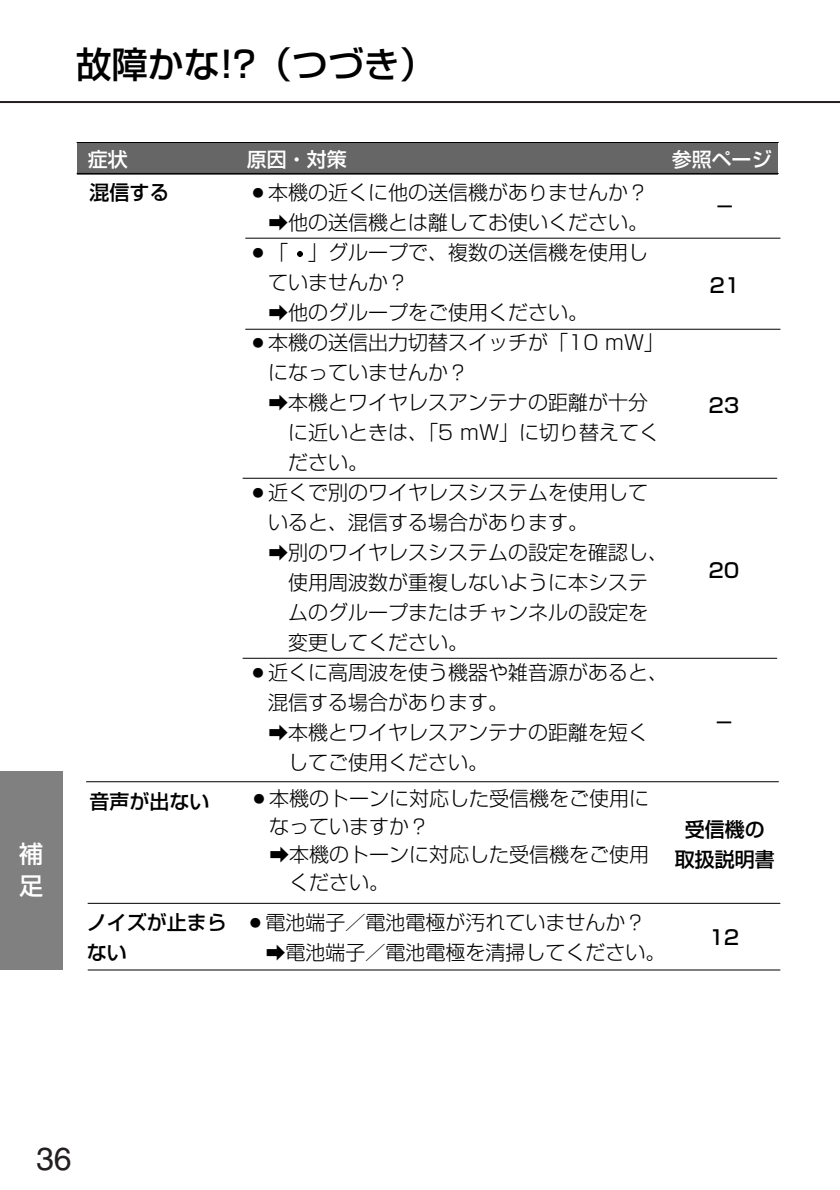
<style>
.page{position:relative;width:840px;height:1190px;background:#fff}
.page>*{position:absolute;margin:0;border:0;box-sizing:border-box;transform-origin:0 0}
.t1{font:500 36px "Shin Go";color:#000}
.t2{font:32px "Helvetica";color:#231f20}
.t3{font:500 24px/32px "Shin Go";color:#fff}
.t4{font:300 20px/30px "Shin Go";color:#000}
.t5{font:500 20px/30px "Shin Go";color:#000}
.t6{font:500 20px "Shin Go";color:#fff}
</style>
<div class="page">
<hr style="left:0;top:101px;width:839px;height:2px;background:#231f20">
<div style="left:0;top:771px;width:62px;height:198px;background:#808080"></div>
<div style="left:78px;top:143px;width:700px;height:32px;background:#666"></div>
<hr style="left:77px;top:142px;width:702px;height:1px;background:#000">
<hr style="left:77px;top:173px;width:702px;height:1px;background:#000">
<img style="left:297px;top:251px;width:6px;height:6px">
<hr style="left:245px;top:238px;width:535px;height:1px;background:#000">
<hr style="left:245px;top:329px;width:535px;height:1px;background:#000">
<hr style="left:243px;top:478px;width:534px;height:1px;background:#000">
<hr style="left:243px;top:658px;width:534px;height:1px;background:#000">
<hr style="left:86px;top:781px;width:693px;height:1px;background:#000">
<hr style="left:88px;top:903px;width:692px;height:1px;background:#000">
<hr style="left:88px;top:970px;width:692px;height:1px;background:#000">
<h1 class="t1" style="left:76px;top:51px;width:362px">故障かな!?（つづき）</h1>
<p class="t3" style="left:19px;top:841px;width:25px">補足</p>
<p class="t6" style="left:88px;top:152px;width:41px">症状</p>
<p class="t6" style="left:247px;top:152px;width:101px">原因・対策</p>
<p class="t6" style="left:672px;top:152px;width:101px">参照ページ</p>
<p class="t5" style="left:90px;top:180px;width:81px">混信する</p>
<p class="t4" style="left:248px;top:181px;width:402px;text-align:right">○本機の近くに他の送信機がありませんか？他の送信機とは離してお使いください。</p>
<p class="t4" style="left:248px;top:241px;width:402px">○「 」グループで、複数の送信機を使用し</p>
<p class="t4" style="left:268px;top:271px;width:141px">ていませんか？</p>
<p class="t4" style="left:288px;top:301px;width:301px">他のグループをご使用ください。</p>
<p class="t4" style="left:268px;top:331px;width:397px;text-indent:-20px">○本機の送信出力切替スイッチが「10 mW」になっていませんか？</p>
<p class="t4" style="left:288px;top:391px;width:372px">本機とワイヤレスアンテナの距離が十分に近いときは、「5 mW」に切り替えてください。</p>
<p class="t4" style="left:268px;top:481px;width:381px;text-indent:-20px">○近くで別のワイヤレスシステムを使用していると、混信する場合があります。</p>
<p class="t4" style="left:288px;top:541px;width:381px">別のワイヤレスシステムの設定を確認し、使用周波数が重複しないように本システムのグループまたはチャンネルの設定を変更してください。</p>
<p class="t4" style="left:268px;top:661px;width:401px;text-indent:-20px">○近くに高周波を使う機器や雑音源があると、混信する場合があります。</p>
<p class="t4" style="left:288px;top:721px;width:361px">本機とワイヤレスアンテナの距離を短くしてご使用ください。</p>
<p class="t5" style="left:715px;top:193px;width:21px">－</p>
<p class="t5" style="left:710px;top:273px;width:32px">21</p>
<p class="t5" style="left:709px;top:393px;width:32px">23</p>
<p class="t5" style="left:709px;top:557px;width:32px">20</p>
<p class="t5" style="left:714px;top:710px;width:21px">－</p>
<p class="t5" style="left:90px;top:789px;width:121px">音声が出ない</p>
<p class="t4" style="left:269px;top:787px;width:381px;line-height:28px;text-indent:-20px">○本機のトーンに対応した受信機をご使用になっていますか？</p>
<p class="t4" style="left:289px;top:843px;width:361px;line-height:28px">本機のトーンに対応した受信機をご使用ください。</p>
<p class="t5" style="left:87px;top:909px;width:142px">ノイズが止まらない</p>
<p class="t4" style="left:286px;top:910px;width:381px;text-indent:-40px">○電池端子／電池電極が汚れていませんか？電池端子／電池電極を清掃してください。</p>
<p class="t5" style="left:675px;top:816px;width:101px;text-align:center">受信機の取扱説明書</p>
<p class="t5" style="left:709px;top:925px;width:32px">12</p>
<h2 class="t2" style="left:36px;top:1147px;width:37px">36</h2>
</div>
